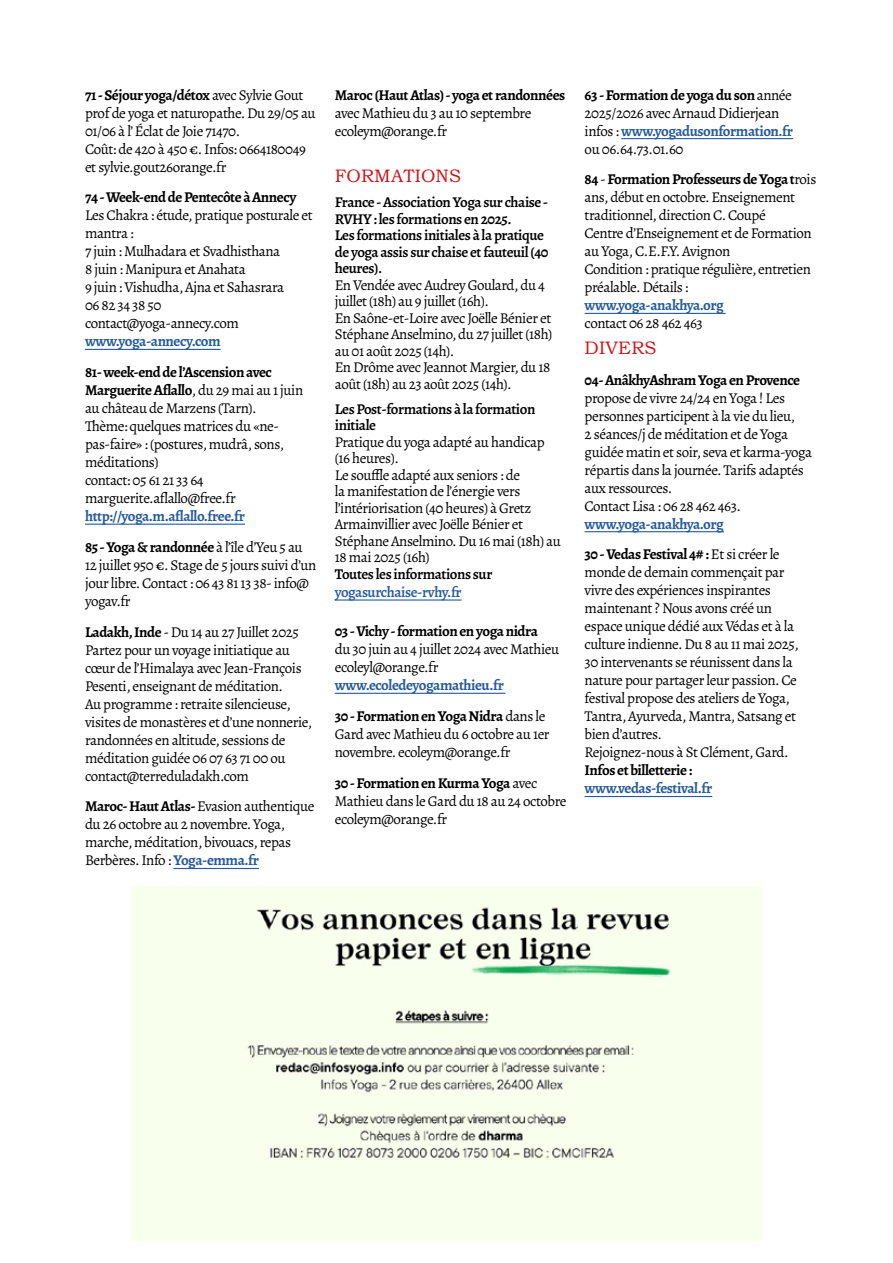
<style>
.page{position:relative;width:893px;height:1263px;background:#fff}
.page>*{position:absolute;margin:0;border:0;box-sizing:border-box;transform-origin:0 0}
.Corps_de_texte{font:18px "Bookman Old Style";letter-spacing:.01em;color:#cf1417}
.Inter-titre{font:18px "Bookman Old Style";letter-spacing:.01em;color:#cf1417}
.Inter-titre-2{font:15px/18px "Alegreya";letter-spacing:-.03em;color:#000}
.Corps_de_texte-2{font:15px/16.5px "Alegreya";letter-spacing:-.03em;color:#000}
.Corps_de_texte-3{font:600 15px "Alegreya";letter-spacing:-.03em;color:#275b9b}
.s1{font-weight:700}
.s2{font-weight:700;color:#275b9b}
.s3{font-weight:600}
</style>
<div class="page">
<hr style="left:85px;top:349px;width:136px;height:1px;background:#275b9b">
<hr style="left:85px;top:524px;width:160px;height:1px;background:#275b9b">
<hr style="left:173px;top:868px;width:86px;height:1px;background:#275b9b">
<hr style="left:335px;top:599px;width:127px;height:2px;background:#275b9b">
<hr style="left:335px;top:693px;width:171px;height:1px;background:#275b9b">
<hr style="left:621px;top:138px;width:172px;height:1px;background:#275b9b">
<hr style="left:585px;top:313px;width:141px;height:1px;background:#275b9b">
<hr style="left:585px;top:531px;width:139px;height:1px;background:#275b9b">
<hr style="left:585px;top:796px;width:127px;height:1px;background:#275b9b">
<img style="left:132px;top:887px;width:629px;height:354px">
<p class="Inter-titre-2" style="left:85px;top:86px;width:232px"><span class="s1">71 - Séjour yoga/détox</span> avec Sylvie Gout prof de yoga et naturopathe. Du 29/05 au 01/06 à l’ Éclat de Joie 71470.<br>Coût: de 420 à 450 €. Infos: 0664180049 et sylvie.gout26orange.fr</p>
<p class="Inter-titre-2" style="left:85px;top:188px;width:229px"><span class="s1">74 - Week-end de Pentecôte à Annecy<br></span>Les Chakra : étude, pratique posturale et mantra :<br>7 juin : Mulhadara et Svadhisthana<br>8 juin : Manipura et Anahata<br>9 juin : Vishudha, Ajna et Sahasrara<br>06 82 34 38 50 contact@yoga-annecy.com <span class="s2">www.yoga-annecy.com</span></p>
<p class="Inter-titre-2" style="left:85px;top:363px;width:220px"><span class="s1">81- week-end de l’Ascension avec<br>Marguerite Aflallo</span>, du 29 mai au 1 juin au château de Marzens (Tarn).<br>Thème: quelques matrices du «ne&shy;pas-faire» : (postures, mudrâ, sons, méditations)<br>contact: 05 61 21 33 64 marguerite.aflallo@free.fr <span class="s2">http://yoga.m.aflallo.free.fr</span></p>
<p class="Inter-titre-2" style="left:85px;top:538px;width:233px"><span class="s1">85 - Yoga &amp; randonnée</span> à l’île d’Yeu 5 au<br>12 juillet 950 €. Stage de 5 jours suivi d’un jour libre. Contact : 06 43 81 13 38- info@ yogav.fr</p>
<p class="Inter-titre-2" style="left:85px;top:623px;width:229px"><span class="s1">Ladakh, Inde</span> - Du 14 au 27 Juillet 2025<br>Partez pour un voyage initiatique au cœur de l’Himalaya avec Jean-François Pesenti, enseignant de méditation.<br>Au programme : retraite silencieuse, visites de monastères et d’une nonnerie, randonnées en altitude, sessions de méditation guidée 06 07 63 71 00 ou contact@terreduladakh.com</p>
<p class="Inter-titre-2" style="left:85px;top:797px;width:231px"><span class="s1">Maroc- Haut Atlas-</span> Evasion authentique du 26 octobre au 2 novembre. Yoga, marche, méditation, bivouacs, repas Berbères. Info : <span class="s2">Yoga-emma.fr</span></p>
<p class="Inter-titre-2" style="left:335px;top:86px;width:232px"><span class="s1">Maroc (Haut Atlas) - yoga et randonnées </span>avec Mathieu du 3 au 10 septembre ecoleym@orange.fr</p>
<p class="Corps_de_texte" style="left:335px;top:165px;width:128px">FORMATIONS</p>
<p class="Corps_de_texte-2" style="left:335px;top:194px;width:219px"><span class="s3">France - Association Yoga sur chaise -<br>RVHY : les formations en 2025.<br>Les formations initiales à la pratique de yoga assis sur chaise et fauteuil (40 heures).<br></span>En Vendée avec Audrey Goulard, du 4 juillet (18h) au 9 juillet (16h).<br>En Saône-et-Loire avec Joëlle Bénier et<br>Stéphane Anselmino, du 27 juillet (18h) au 01 août 2025 (14h).<br>En Drôme avec Jeannot Margier, du 18 août (18h) au 23 août 2025 (14h).</p>
<p class="Corps_de_texte-2" style="left:335px;top:401px;width:227px"><span class="s3">Les Post-formations à la formation initiale<br></span>Pratique du yoga adapté au handicap (16 heures).<br>Le souffle adapté aux seniors : de<br>la manifestation de l’énergie vers l’intériorisation (40 heures) à Gretz<br>Armainvillier avec Joëlle Bénier et<br>Stéphane Anselmino. Du 16 mai (18h) au<br>18 mai 2025 (16h)<br><span class="s3">Toutes les informations sur</span></p>
<p class="Corps_de_texte-3" style="left:335px;top:582px;width:128px">yogasurchaise-rvhy.fr</p>
<p class="Inter-titre-2" style="left:335px;top:622px;width:226px"><span class="s1">03 - Vichy - formation en yoga nidra<br></span>du 30 juin au 4 juillet 2024 avec Mathieu ecoleyl@orange.fr <span class="s2">www.ecoledeyogamathieu.fr</span></p>
<p class="Inter-titre-2" style="left:335px;top:707px;width:216px"><span class="s1">30 - Formation en Yoga Nidra</span> dans le<br>Gard avec Mathieu du 6 octobre au 1er novembre. ecoleym@orange.fr</p>
<p class="Inter-titre-2" style="left:335px;top:774px;width:233px"><span class="s1">30 - Formation en Kurma Yoga</span> avec<br>Mathieu dans le Gard du 18 au 24 octobre ecoleym@orange.fr</p>
<p class="Inter-titre-2" style="left:585px;top:86px;width:210px"><span class="s1">63 - Formation de yoga du son</span> année<br>2025/2026 avec Arnaud Didierjean infos : <span class="s2">www.yogadusonformation.fr </span>ou 06.64.73.01.60</p>
<p class="Inter-titre-2" style="left:585px;top:170px;width:233px"><span class="s1">84</span> - <span class="s1">Formation Professeurs de Yoga t</span>rois ans, début en octobre. Enseignement traditionnel, direction C. Coupé<br>Centre d’Enseignement et de Formation au Yoga, C.E.F.Y. Avignon<br>Condition : pratique régulière, entretien préalable. Détails : <span class="s2">www.yoga-anakhya.org<br></span>contact 06 28 462 463</p>
<p class="Inter-titre" style="left:585px;top:336px;width:73px">DIVERS</p>
<p class="Inter-titre-2" style="left:585px;top:371px;width:229px"><span class="s1">04- AnâkhyAshram Yoga en Provence </span>propose de vivre 24/24 en Yoga ! Les personnes participent à la vie du lieu,<br>2 séances/j de méditation et de Yoga guidée matin et soir, seva et karma-yoga répartis dans la journée. Tarifs adaptés aux ressources.<br>Contact Lisa : 06 28 462 463. <span class="s2">www.yoga-anakhya.org</span></p>
<p class="Inter-titre-2" style="left:585px;top:545px;width:216px"><span class="s1">30 - Vedas Festival 4# :</span> Et si créer le monde de demain commençait par vivre des expériences inspirantes maintenant ? Nous avons créé un espace unique dédié aux Védas et à la culture indienne. Du 8 au 11 mai 2025,<br>30 intervenants se réunissent dans la nature pour partager leur passion. Ce festival propose des ateliers de Yoga,<br>Tantra, Ayurveda, Mantra, Satsang et bien d’autres.<br>Rejoignez-nous à St Clément, Gard.<br><span class="s1">Infos et billetterie : </span><span class="s2">www.vedas-festival.fr</span></p>
</div>
